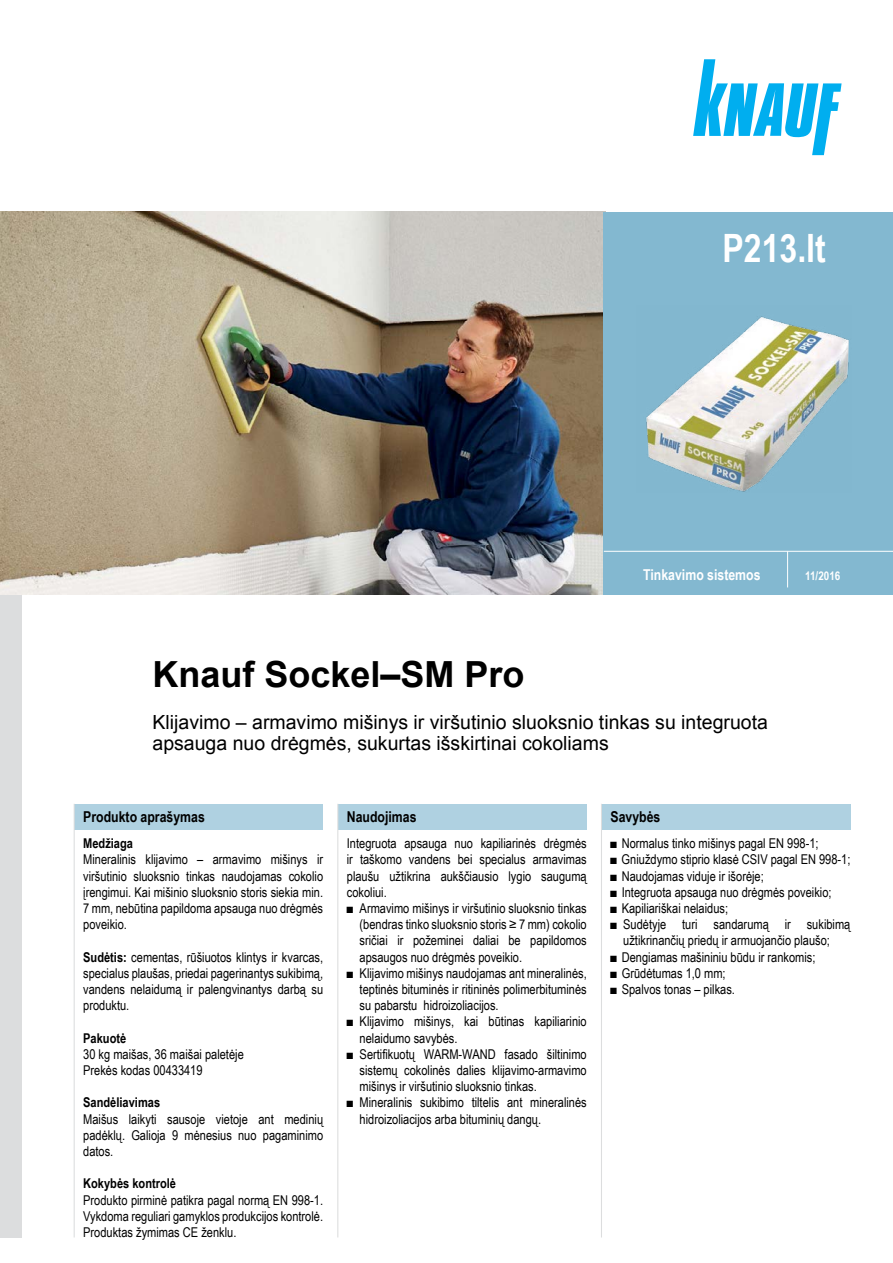
<style>
.page{position:relative;width:893px;height:1263px;background:#fff}
.page>*{position:absolute;margin:0;border:0;box-sizing:border-box;transform-origin:0 0}
.t1{font:700 39px "Arial Narrow";color:#fff}
.t2{font:700 36px "Arial";color:#000}
.t3{font:19.5px/21px "Arial";color:#000}
.t4{font:700 15px "Arial Narrow";color:#000}
.t5{font:700 15px "Arial Narrow";color:#fff}
.t6{font:13.5px/16.2px "Arial Narrow";color:#000;text-align:justify}
.t7{font:700 13.5px "Arial Narrow";color:#000}
.t8{font:700 12px "Arial Narrow";color:#fff}
.s1{font-weight:700}
</style>
<div class="page">
<img style="left:0;top:212px;width:604px;height:383px">
<div style="left:75px;top:804px;width:248px;height:25px;background:#afd1e1"></div>
<div style="left:338px;top:804px;width:249px;height:25px;background:#afd1e1"></div>
<div style="left:602px;top:804px;width:248px;height:25px;background:#afd1e1"></div>
<div style="left:0;top:594px;width:21px;height:643px;background:#dcddde"></div>
<svg style="left:693px;top:59px;width:149px;height:96px"></svg>
<div style="left:604px;top:212px;width:289px;height:383px;background:#83b8d0"></div>
<hr style="left:604px;top:551px;width:289px;height:1px;background:#fff">
<hr style="left:787px;top:551px;width:1px;height:36px;background:#fff">
<hr style="left:74px;top:804px;width:1px;height:433px;background:#dcddde">
<hr style="left:337px;top:804px;width:1px;height:433px;background:#dcddde">
<hr style="left:601px;top:804px;width:1px;height:433px;background:#dcddde">
<img style="left:646px;top:316px;width:203px;height:176px">
<h1 class="t1" style="left:723px;top:219px;width:105px">P213.lt</h1>
<p class="t5" style="left:643px;top:563px;width:119px">Tinkavimo sistemos</p>
<h2 class="t2" style="left:152px;top:650px;width:374px">Knauf Sockel–SM Pro</h2>
<h3 class="t3" style="left:152px;top:712px;width:617px">Klijavimo – armavimo mišinys ir viršutinio sluoksnio tinkas su integruota apsauga nuo drėgmės, sukurtas išskirtinai cokoliams</h3>
<p class="t8" style="left:805px;top:567px;width:37px">11/2016</p>
<p class="t4" style="left:83px;top:805px;width:123px">Produkto aprašymas</p>
<p class="t4" style="left:347px;top:805px;width:71px">Naudojimas</p>
<p class="t4" style="left:610px;top:805px;width:51px">Savybės</p>
<p class="t6" style="left:610px;top:835px;width:210px">■ Normalus tinko mišinys pagal EN 998-1;</p>
<p class="t6" style="left:610px;top:851px;width:241px">■ Gniuždymo stiprio klasė CSIV pagal EN 998-1;</p>
<p class="t6" style="left:610px;top:867px;width:155px">■ Naudojamas viduje ir išorėje;</p>
<p class="t6" style="left:610px;top:883px;width:223px">■ Integruota apsauga nuo drėgmės poveikio;</p>
<p class="t6" style="left:610px;top:899px;width:119px">■ Kapiliariškai nelaidus;</p>
<p class="t6" style="left:610px;top:916px;width:241px;text-align:center">■ Sudėtyje turi sandarumą ir sukibimą užtikrinančių priedų ir armuojančio plaušo;</p>
<p class="t6" style="left:610px;top:948px;width:207px">■ Dengiamas mašininiu būdu ir rankomis;</p>
<p class="t6" style="left:610px;top:964px;width:117px">■ Grūdėtumas 1,0 mm;</p>
<p class="t6" style="left:610px;top:980px;width:126px">■ Spalvos tonas – pilkas.</p>
<p class="t7" style="left:83px;top:833px;width:51px">Medžiaga</p>
<p class="t6" style="left:83px;top:851px;width:241px">Mineralinis klijavimo – armavimo mišinys ir viršutinio sluoksnio tinkas naudojamas cokolio įrengimui. Kai mišinio sluoksnio storis siekia min.<br>7 mm, nebūtina papildoma apsauga nuo drėgmės poveikio.</p>
<p class="t6" style="left:83px;top:948px;width:241px"><span class="s1">Sudėtis:</span> cementas, rūšiuotos klintys ir kvarcas, specialus plaušas, priedai pagerinantys sukibimą, vandens nelaidumą ir palengvinantys darbą su produktu.</p>
<p class="t7" style="left:83px;top:1027px;width:45px">Pakuotė</p>
<p class="t6" style="left:83px;top:1045px;width:162px">30 kg maišas, 36 maišai paletėje<br>Prekės kodas 00433419</p>
<p class="t7" style="left:83px;top:1092px;width:78px">Sandėliavimas</p>
<p class="t6" style="left:83px;top:1110px;width:241px">Maišus laikyti sausoje vietoje ant medinių padėklų. Galioja 9 mėnesius nuo pagaminimo datos.</p>
<p class="t7" style="left:83px;top:1173px;width:94px">Kokybės kontrolė</p>
<p class="t6" style="left:83px;top:1191px;width:241px">Produkto pirminė patikra pagal normą EN 998-1.<br>Vykdoma reguliari gamyklos produkcijos kontrolė.<br>Produktas žymimas CE ženklu.</p>
<p class="t6" style="left:347px;top:835px;width:241px">Integruota apsauga nuo kapiliarinės drėgmės ir taškomo vandens bei specialus armavimas plaušu užtikrina aukščiausio lygio saugumą cokoliui.</p>
<p class="t6" style="left:360px;top:899px;width:229px;text-indent:-13px">■ Armavimo mišinys ir viršutinio sluoksnio tinkas (bendras tinko sluoksnio storis ≥ 7 mm) cokolio sričiai ir požeminei daliai be papildomos apsaugos nuo drėgmės poveikio.</p>
<p class="t6" style="left:360px;top:964px;width:229px;text-indent:-13px">■ Klijavimo mišinys naudojamas ant mineralinės, teptinės bituminės ir ritininės polimerbituminės su pabarstu hidroizoliacijos.</p>
<p class="t6" style="left:360px;top:1013px;width:229px;text-indent:-13px">■ Klijavimo mišinys, kai būtinas kapiliarinio nelaidumo savybės.</p>
<p class="t6" style="left:360px;top:1045px;width:229px;text-indent:-13px">■ Sertifikuotų WARM-WAND fasado šiltinimo sistemų cokolinės dalies klijavimo-armavimo mišinys ir viršutinio sluoksnio tinkas.</p>
<p class="t6" style="left:360px;top:1094px;width:229px;text-indent:-13px">■ Mineralinis sukibimo tiltelis ant mineralinės hidroizoliacijos arba bituminių dangų.</p>
</div>
